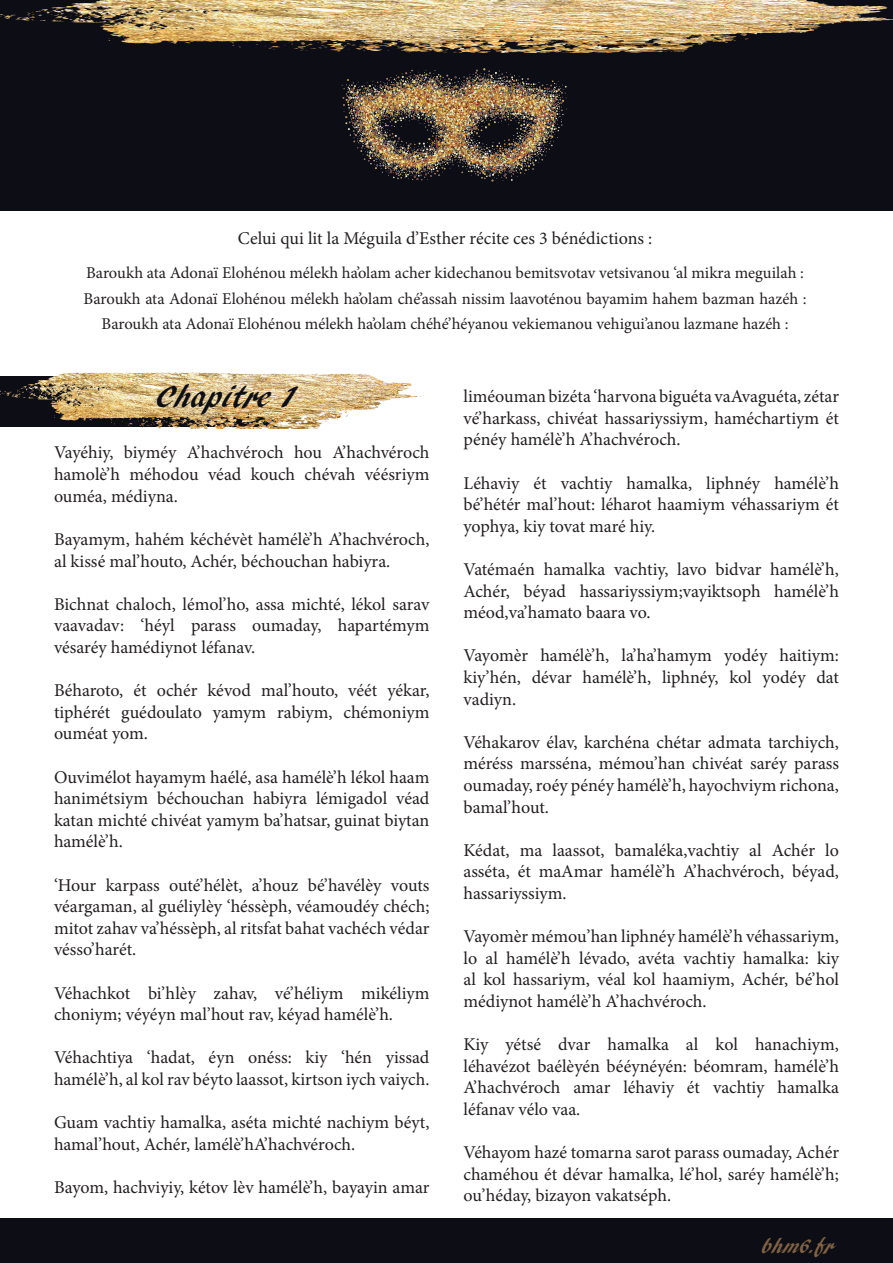
<style>
.page{position:relative;width:893px;height:1263px;background:#fff}
.page>*{position:absolute;margin:0;border:0;box-sizing:border-box;transform-origin:0 0}
.t1{font:700 36px "Minion Pro";color:#231f20}
.t2{font:31.5px "ARBLANCA";color:#0d0d16;scale:1.07 1}
.t3{font:21px "ARBLANCA";color:#806343;scale:1.07 1}
.t4{font:18px/21.6px "Minion Pro";letter-spacing:-.005em;color:#231f20;text-align:justify}
.t5{font:16.5px/25.5px "Minion Pro";letter-spacing:-.005em;color:#231f20;text-align:center}
</style>
<div class="page">
<div style="left:0;top:0;width:893px;height:210px;background:#0d0d16"></div>
<div style="left:0;top:1218px;width:893px;height:45px;background:#0d0d16"></div>
<img style="left:0;top:372px;width:420px;height:57px">
<img style="left:0;top:0;width:893px;height:52px">
<img style="left:341px;top:68px;width:226px;height:114px">
<p class="t4" style="left:238px;top:227px;width:416px">Celui qui lit la Méguila d’Esther récite ces 3 bénédictions :</p>
<p class="t5" style="left:84px;top:260px;width:724px">Baroukh ata Adonaï Elohénou mélekh ha’olam acher kidechanou bemitsvotav vetsivanou ‘al mikra meguilah :<br>Baroukh ata Adonaï Elohénou mélekh ha’olam ché’assah nissim laavoténou bayamim hahem bazman hazéh :<br>Baroukh ata Adonaï Elohénou mélekh ha’olam chéhé’héyanou vekiemanou vehigui’anou lazmane hazéh :</p>
<h2 class="t2" style="left:156px;top:379px;width:132px">Chapitre 1</h2>
<h1 class="t1" style="left:54px;top:378px;width:207px">CHAPITRE 1</h1>
<p class="t4" style="left:54px;top:442px;width:377px">Vayéhiy, biyméy A’hachvéroch hou A’hachvéroch hamolè’h méhodou véad kouch chévah véésriym ouméa, médiyna.</p>
<p class="t4" style="left:54px;top:528px;width:377px">Bayamym, hahém kéchévèt hamélè’h A’hachvéroch, al kissé mal’houto, Achér, béchouchan habiyra.</p>
<p class="t4" style="left:54px;top:593px;width:377px">Bichnat chaloch, lémol’ho, assa michté, lékol sarav vaavadav: ‘héyl parass oumaday, hapartémym vésaréy hamédiynot léfanav.</p>
<p class="t4" style="left:54px;top:680px;width:377px">Béharoto, ét ochér kévod mal’houto, véét yékar, tiphérét guédoulato yamym rabiym, chémoniym ouméat yom.</p>
<p class="t4" style="left:54px;top:766px;width:377px">Ouvimélot hayamym haélé, asa hamélè’h lékol haam hanimétsiym béchouchan habiyra lémigadol véad katan michté chivéat yamym ba’hatsar, guinat biytan hamélè’h.</p>
<p class="t4" style="left:54px;top:874px;width:377px">‘Hour karpass outé’hélèt, a’houz bé’havélèy vouts véargaman, al guéliylèy ‘héssèph, véamoudéy chéch; mitot zahav va’héssèph, al ritsfat bahat vachéch védar vésso’harét.</p>
<p class="t4" style="left:54px;top:982px;width:377px">Véhachkot bi’hlèy zahav, vé’héliym mikéliym choniym; véyéyn mal’hout rav, kéyad hamélè’h.</p>
<p class="t4" style="left:54px;top:1047px;width:377px">Véhachtiya ‘hadat, éyn onéss: kiy ‘hén yissad hamélè’h, al kol rav béyto laassot, kirtson iych vaiych.</p>
<p class="t4" style="left:54px;top:1112px;width:377px">Guam vachtiy hamalka, aséta michté nachiym béyt, hamal’hout, Achér, lamélè’hA’hachvéroch.</p>
<p class="t4" style="left:54px;top:1176px;width:377px">Bayom, hachviyiy, kétov lèv hamélè’h, bayayin amar</p>
<p class="t4" style="left:463px;top:386px;width:377px">liméouman bizéta ‘harvona biguéta vaAvaguéta, zétar vé’harkass, chivéat hassariyssiym, haméchartiym ét pénéy hamélè’h A’hachvéroch.</p>
<p class="t4" style="left:463px;top:472px;width:377px">Léhaviy ét vachtiy hamalka, liphnéy hamélè’h bé’hétér mal’hout: léharot haamiym véhassariym ét yophya, kiy tovat maré hiy.</p>
<p class="t4" style="left:463px;top:558px;width:377px">Vatémaén hamalka vachtiy, lavo bidvar hamélè’h, Achér, béyad hassariyssiym;vayiktsoph hamélè’h méod,va’hamato baara vo.</p>
<p class="t4" style="left:463px;top:645px;width:377px">Vayomèr hamélè’h, la’ha’hamym yodéy haitiym: kiy’hén, dévar hamélè’h, liphnéy, kol yodéy dat vadiyn.</p>
<p class="t4" style="left:463px;top:731px;width:377px">Véhakarov élav, karchéna chétar admata tarchiych, méréss marsséna, mémou’han chivéat saréy parass oumaday, roéy pénéy hamélè’h, hayochviym richona, bamal’hout.</p>
<p class="t4" style="left:463px;top:839px;width:377px">Kédat, ma laassot, bamaléka,vachtiy al Achér lo asséta, ét maAmar hamélè’h A’hachvéroch, béyad, hassariyssiym.</p>
<p class="t4" style="left:463px;top:926px;width:377px">Vayomèr mémou’han liphnéy hamélè’h véhassariym, lo al hamélè’h lévado, avéta vachtiy hamalka: kiy al kol hassariym, véal kol haamiym, Achér, bé’hol médiynot hamélè’h A’hachvéroch.</p>
<p class="t4" style="left:463px;top:1034px;width:377px">Kiy yétsé dvar hamalka al kol hanachiym, léhavézot baélèyén bééynéyén: béomram, hamélè’h A’hachvéroch amar léhaviy ét vachtiy hamalka léfanav vélo vaa.</p>
<p class="t4" style="left:463px;top:1142px;width:377px">Véhayom hazé tomarna sarot parass oumaday, Achér chaméhou ét dévar hamalka, lé’hol, saréy hamélè’h; ou’héday, bizayon vakatséph.</p>
<p class="t3" style="left:762px;top:1234px;width:69px">bhm6.fr</p>
</div>
